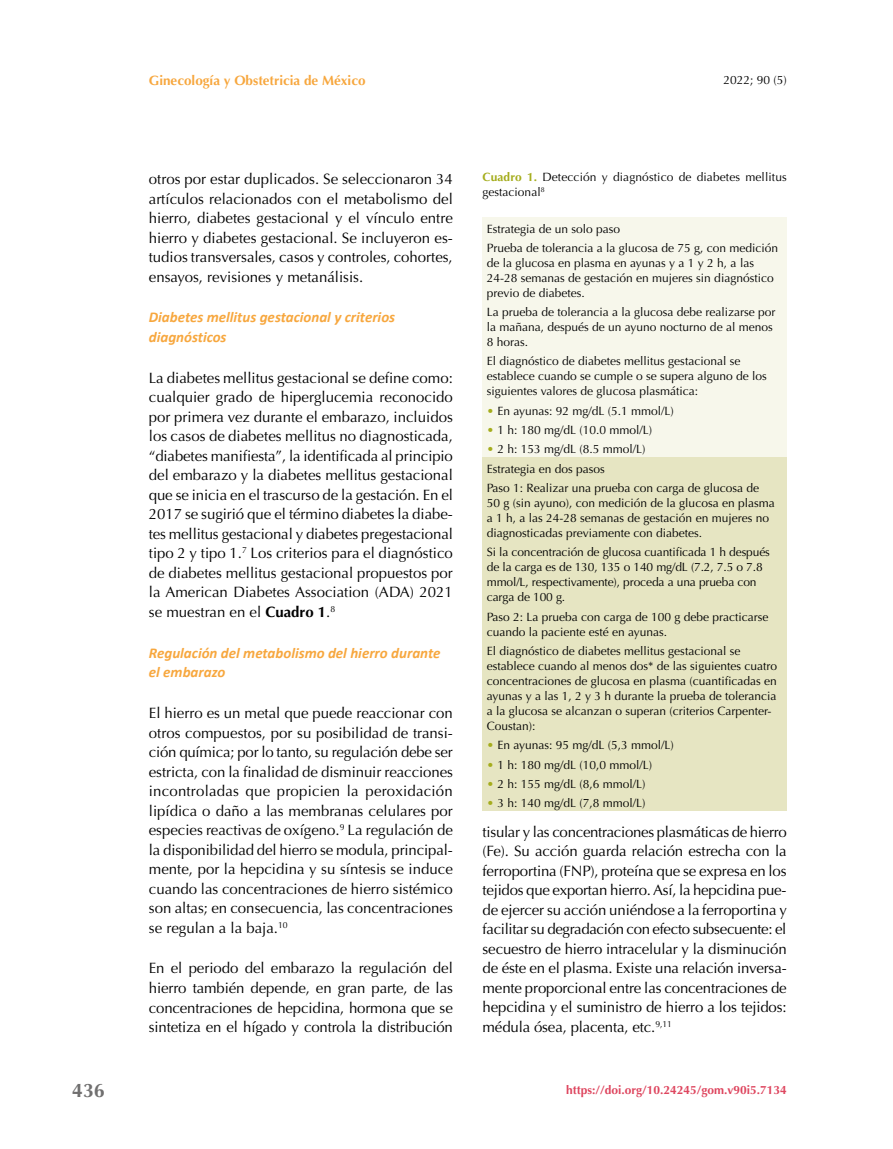
<style>
.page{position:relative;width:893px;height:1149px;background:#fff}
.page>*{position:absolute;margin:0;border:0;box-sizing:border-box;transform-origin:0 0}
.t1{font:700 19.5px "Optima";color:#706f6f}
.t2{font:15px/19.5px "Optima";color:#000;text-align:justify}
.t3{font:italic 700 15px/19.5px "Calibri";color:#f7a73e}
.t4{font:700 13.5px "Optima";color:#f7a73e}
.t5{font:12px/15px "Optima";color:#000}
.t6{font:700 12px "Optima";color:#de465f}
.s1{font-weight:700}
.s2{font-weight:700;color:#a5ad1d}
.s3{color:#a5ad1d}
</style>
<div class="page">
<div style="left:483px;top:217px;width:304px;height:240px;background:#f7f7eb"></div>
<div style="left:483px;top:457px;width:304px;height:354px;background:#e6e5c2"></div>
<h1 class="t1" style="left:72px;top:1079px;width:34px">436</h1>
<p class="t4" style="left:149px;top:73px;width:218px">Ginecología y Obstetricia de México</p>
<p class="t5" style="left:723px;top:73px;width:65px">2022; 90 (5)</p>
<p class="t2" style="left:149px;top:169px;width:306px">otros por estar duplicados. Se seleccionaron 34 artículos relacionados con el metabolismo del hierro, diabetes gestacional y el vínculo entre hierro y diabetes gestacional. Se incluyeron es&shy;tudios transversales, casos y controles, cohortes, ensayos, revisiones y metanálisis.</p>
<p class="t3" style="left:149px;top:307px;width:248px">Diabetes mellitus gestacional y criterios diagnósticos</p>
<p class="t2" style="left:149px;top:368px;width:306px">La diabetes mellitus gestacional se define como: cualquier grado de hiperglucemia reconocido por primera vez durante el embarazo, incluidos los casos de diabetes mellitus no diagnosticada, “diabetes manifiesta”, la identificada al principio del embarazo y la diabetes mellitus gestacional que se inicia en el trascurso de la gestación. En el 2017 se sugirió que el término diabetes la diabe&shy;tes mellitus gestacional y diabetes pregestacional tipo 2 y tipo 1.<sup>7</sup> Los criterios para el diagnóstico de diabetes mellitus gestacional propuestos por la American Diabetes Association (ADA) 2021 se muestran en el <span class="s1">Cuadro 1</span>.<sup>8</sup></p>
<p class="t3" style="left:149px;top:642px;width:293px">Regulación del metabolismo del hierro durante el embarazo</p>
<p class="t2" style="left:149px;top:703px;width:306px">El hierro es un metal que puede reaccionar con otros compuestos, por su posibilidad de transi&shy;ción química; por lo tanto, su regulación debe ser estricta, con la finalidad de disminuir reacciones incontroladas que propicien la peroxidación lipídica o daño a las membranas celulares por especies reactivas de oxígeno.<sup>9</sup> La regulación de la disponibilidad del hierro se modula, principal&shy;mente, por la hepcidina y su síntesis se induce cuando las concentraciones de hierro sistémico son altas; en consecuencia, las concentraciones se regulan a la baja.<sup>10</sup></p>
<p class="t2" style="left:149px;top:958px;width:306px">En el periodo del embarazo la regulación del hierro también depende, en gran parte, de las concentraciones de hepcidina, hormona que se sintetiza en el hígado y controla la distribución</p>
<p class="t5" style="left:483px;top:170px;width:306px"><span class="s2">Cuadro 1.</span> Detección y diagnóstico de diabetes mellitus gestacional<sup>8</sup></p>
<p class="t5" style="left:487px;top:219px;width:293px;line-height:19.2px">Estrategia de un solo paso<br>Prueba de tolerancia a la glucosa de 75 g, con medición</p>
<p class="t5" style="left:487px;top:255px;width:288px">de la glucosa en plasma en ayunas y a 1 y 2 h, a las<br>24-28 semanas de gestación en mujeres sin diagnóstico previo de diabetes.</p>
<p class="t5" style="left:487px;top:305px;width:290px">La prueba de tolerancia a la glucosa debe realizarse por la mañana, después de un ayuno nocturno de al menos<br>8 horas.</p>
<p class="t5" style="left:487px;top:354px;width:281px">El diagnóstico de diabetes mellitus gestacional se establece cuando se cumple o se supera alguno de los siguientes valores de glucosa plasmática:</p>
<p class="t5" style="left:487px;top:403px;width:188px"><span class="s3">•</span> En ayunas: 92 mg/dL (5.1 mmol/L)</p>
<p class="t5" style="left:487px;top:422px;width:167px"><span class="s3">•</span> 1 h: 180 mg/dL (10.0 mmol/L)</p>
<p class="t5" style="left:487px;top:439px;width:274px;line-height:19.4px"><span class="s3">•</span> 2 h: 153 mg/dL (8.5 mmol/L)<br>Estrategia en dos pasos<br>Paso 1: Realizar una prueba con carga de glucosa de</p>
<p class="t5" style="left:487px;top:495px;width:289px">50 g (sin ayuno), con medición de la glucosa en plasma a 1 h, a las 24-28 semanas de gestación en mujeres no diagnosticadas previamente con diabetes.</p>
<p class="t5" style="left:487px;top:545px;width:284px">Si la concentración de glucosa cuantificada 1 h después de la carga es de 130, 135 o 140 mg/dL (7.2, 7.5 o 7.8 mmol/L, respectivamente), proceda a una prueba con carga de 100 g.</p>
<p class="t5" style="left:487px;top:609px;width:283px">Paso 2: La prueba con carga de 100 g debe practicarse cuando la paciente esté en ayunas.</p>
<p class="t5" style="left:487px;top:643px;width:292px">El diagnóstico de diabetes mellitus gestacional se establece cuando al menos dos* de las siguientes cuatro concentraciones de glucosa en plasma (cuantificadas en ayunas y a las 1, 2 y 3 h durante la prueba de tolerancia a la glucosa se alcanzan o superan (criterios Carpenter-Coustan):</p>
<p class="t5" style="left:487px;top:737px;width:188px"><span class="s3">•</span> En ayunas: 95 mg/dL (5,3 mmol/L)</p>
<p class="t5" style="left:487px;top:757px;width:167px"><span class="s3">•</span> 1 h: 180 mg/dL (10,0 mmol/L)</p>
<p class="t5" style="left:487px;top:776px;width:160px"><span class="s3">•</span> 2 h: 155 mg/dL (8,6 mmol/L)</p>
<p class="t5" style="left:487px;top:795px;width:160px"><span class="s3">•</span> 3 h: 140 mg/dL (7,8 mmol/L)</p>
<p class="t2" style="left:483px;top:821px;width:306px">tisular y las concentraciones plasmáticas de hierro (Fe). Su acción guarda relación estrecha con la ferroportina (FNP), proteína que se expresa en los tejidos que exportan hierro. Así, la hepcidina pue&shy;de ejercer su acción uniéndose a la ferroportina y facilitar su degradación con efecto subsecuente: el secuestro de hierro intracelular y la disminución de éste en el plasma. Existe una relación inversa&shy;mente proporcional entre las concentraciones de hepcidina y el suministro de hierro a los tejidos: médula ósea, placenta, etc.<sup>9,11</sup></p>
<p class="t6" style="left:566px;top:1082px;width:222px">https://doi.org/10.24245/gom.v90i5.7134</p>
</div>
